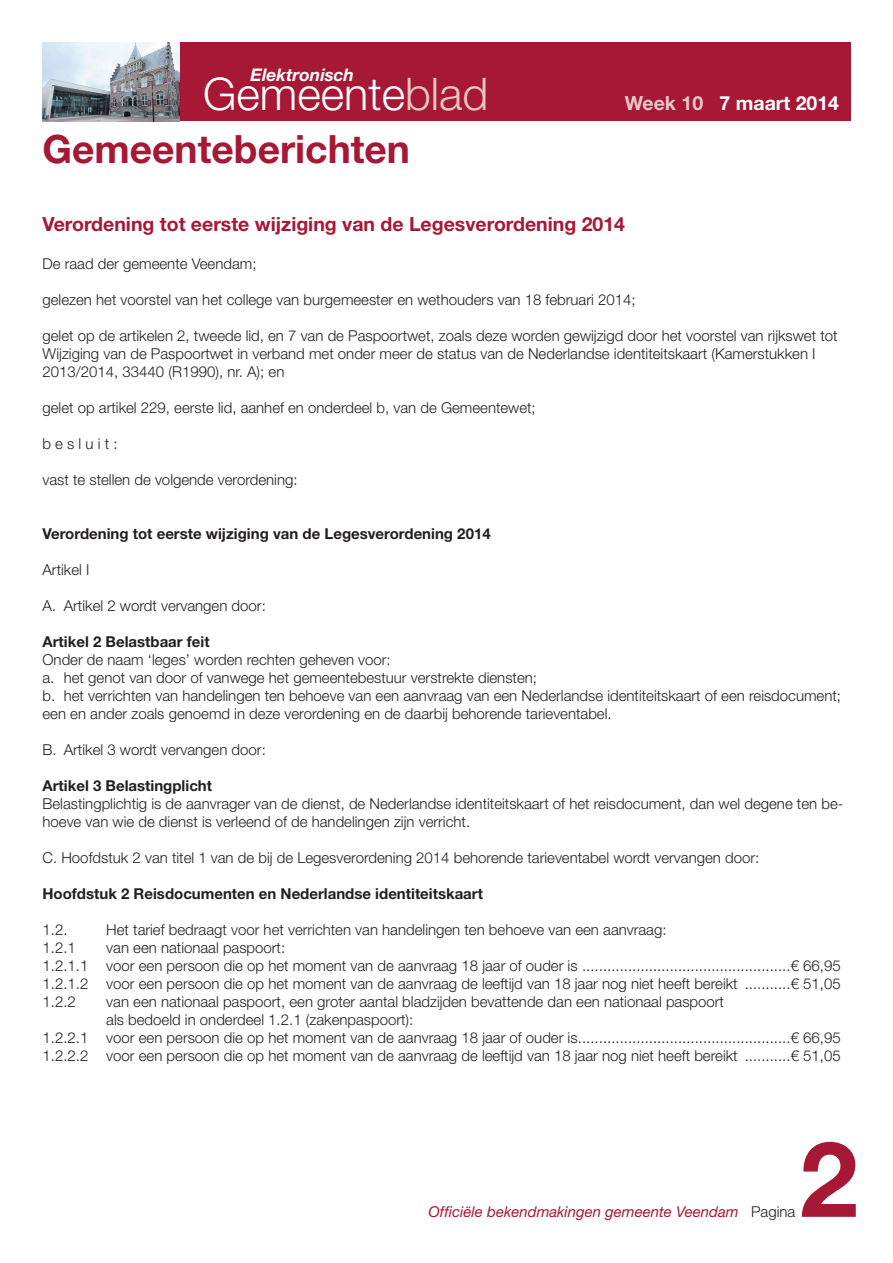
<style>
.page{position:relative;width:893px;height:1263px;background:#fff}
.page>*{position:absolute;margin:0;border:0;box-sizing:border-box;transform-origin:0 0}
.t1{font:700 105px "Helvetica Neue LT Std";color:#a61836}
.t2{font:300 45px "Helvetica Neue LT Std";color:#fff}
.t3{font:700 39px "Helvetica Neue LT Std";color:#a61836}
.t4{font:700 19.5px "Helvetica Neue LT Std";color:#a61836}
.t5{font:700 19.5px "Helvetica Neue LT Std";color:#fff}
.t6{font:italic 700 17.4px "Helvetica Neue LT Std";color:#fff}
.t7{font:300 15px/18px "Helvetica Neue LT Std";color:#231f20}
.t8{font:700 15px "Helvetica Neue LT Std";color:#231f20}
.t9{font:italic 15px "Helvetica Neue LT Std";color:#a61836}
.t10{font:300 15px "Helvetica Neue LT Std";letter-spacing:.28em;color:#231f20}
.s1{color:#e9c7c3}
.s2{font-weight:300;font-style:normal;color:#231f20}
</style>
<div class="page">
<div style="left:43px;top:43px;width:807px;height:78px;background:#a61836"></div>
<img style="left:43px;top:43px;width:137px;height:78px">
<p class="t6" style="left:250px;top:68px;width:105px">Elektronisch</p>
<h2 class="t2" style="left:203px;top:78px;width:287px">Gemeente<span class="s1">blad</span></h2>
<h3 class="t3" style="left:43px;top:135px;width:369px">Gemeenteberichten</h3>
<h3 class="t5" style="left:625px;top:97px;width:216px"><span class="s1">Week 10</span> 7 maart 2014</h3>
<h3 class="t4" style="left:43px;top:217px;width:584px">Verordening tot eerste wijziging van de Legesverordening 2014</h3>
<p class="t7" style="left:43px;top:256px;width:215px">De raad der gemeente Veendam;</p>
<p class="t7" style="left:43px;top:292px;width:595px">gelezen het voorstel van het college van burgemeester en wethouders van 18 februari 2014;</p>
<p class="t7" style="left:43px;top:328px;width:797px">gelet op de artikelen 2, tweede lid, en 7 van de Paspoortwet, zoals deze worden gewijzigd door het voorstel van rijkswet tot<br>Wijziging van de Paspoortwet in verband met onder meer de status van de Nederlandse identiteitskaart (Kamerstukken I<br>2013/2014, 33440 (R1990), nr. A); en</p>
<p class="t7" style="left:43px;top:400px;width:495px">gelet op artikel 229, eerste lid, aanhef en onderdeel b, van de Gemeentewet;</p>
<p class="t10" style="left:43px;top:438px;width:77px">besluit:</p>
<p class="t7" style="left:43px;top:472px;width:257px">vast te stellen de volgende verordening:</p>
<p class="t8" style="left:43px;top:528px;width:450px">Verordening tot eerste wijziging van de Legesverordening 2014</p>
<p class="t7" style="left:43px;top:562px;width:48px">Artikel I</p>
<p class="t7" style="left:43px;top:598px;width:225px">A. Artikel 2 wordt vervangen door:</p>
<p class="t8" style="left:43px;top:636px;width:169px">Artikel 2 Belastbaar feit</p>
<p class="t7" style="left:43px;top:652px;width:800px">Onder de naam ‘leges’ worden rechten geheven voor:<br>a. het genot van door of vanwege het gemeentebestuur verstrekte diensten;<br>b. het verrichten van handelingen ten behoeve van een aanvraag van een Nederlandse identiteitskaart of een reisdocument; een en ander zoals genoemd in deze verordening en de daarbij behorende tarieventabel.</p>
<p class="t7" style="left:43px;top:742px;width:225px">B. Artikel 3 wordt vervangen door:</p>
<p class="t8" style="left:43px;top:780px;width:171px">Artikel 3 Belastingplicht</p>
<p class="t7" style="left:43px;top:796px;width:802px">Belastingplichtig is de aanvrager van de dienst, de Nederlandse identiteitskaart of het reisdocument, dan wel degene ten be&shy;hoeve van wie de dienst is verleend of de handelingen zijn verricht.</p>
<p class="t7" style="left:43px;top:850px;width:718px">C. Hoofdstuk 2 van titel 1 van de bij de Legesverordening 2014 behorende tarieventabel wordt vervangen door:</p>
<p class="t8" style="left:43px;top:888px;width:442px">Hoofdstuk 2 Reisdocumenten en Nederlandse identiteitskaart</p>
<p class="t7" style="left:43px;top:922px;width:27px">1.2.</p>
<p class="t7" style="left:106px;top:922px;width:562px">Het tarief bedraagt voor het verrichten van handelingen ten behoeve van een aanvraag:</p>
<p class="t7" style="left:43px;top:940px;width:35px">1.2.1</p>
<p class="t7" style="left:43px;top:940px;width:800px;text-indent:64px">van een nationaal paspoort:<br>1.2.1.1 voor een persoon die op het moment van de aanvraag 18 jaar of ouder is ..................................................€ 66,95<br>1.2.1.2 voor een persoon die op het moment van de aanvraag de leeftijd van 18 jaar nog niet heeft bereikt ...........€ 51,05<br>1.2.2</p>
<p class="t7" style="left:106px;top:994px;width:619px">van een nationaal paspoort, een groter aantal bladzijden bevattende dan een nationaal paspoort</p>
<p class="t7" style="left:106px;top:1012px;width:309px">als bedoeld in onderdeel 1.2.1 (zakenpaspoort):</p>
<p class="t7" style="left:43px;top:1030px;width:800px">1.2.2.1 voor een persoon die op het moment van de aanvraag 18 jaar of ouder is...................................................€ 66,95</p>
<p class="t7" style="left:43px;top:1048px;width:800px">1.2.2.2 voor een persoon die op het moment van de aanvraag de leeftijd van 18 jaar nog niet heeft bereikt ...........€ 51,05</p>
<h1 class="t1" style="left:800px;top:1142px;width:60px">2</h1>
<p class="t9" style="left:429px;top:1206px;width:368px">Officiële bekendmakingen gemeente Veendam <span class="s2">Pagina</span></p>
</div>
